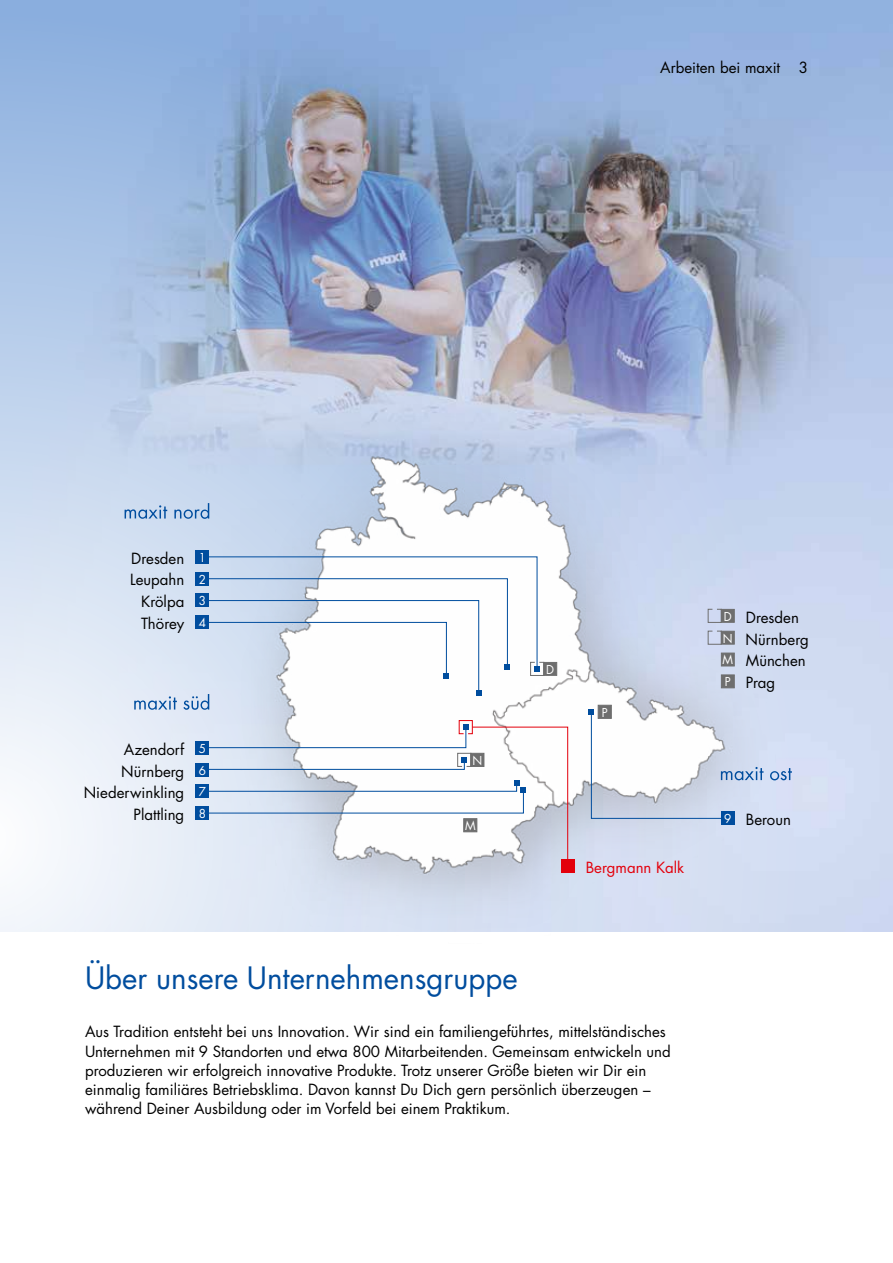
<style>
.page{position:relative;width:893px;height:1263px;background:#fff}
.page>*{position:absolute;margin:0;border:0;box-sizing:border-box;transform-origin:0 0}
.t1{font:30px "Futura LT Pro";color:#004d9e}
.t2{font:15px/21.8px "Futura LT Pro";color:#000}
.t3{font:15px "Futura LT Pro";color:#e3000b}
.t4{font:12px/21.8px "Futura LT Pro";color:#fff;text-align:justify}
.s1{font-size:12px;color:#fff}
</style>
<div class="page">
<svg style="left:0;top:13px;width:808px;height:68px;background:#8eaedd"></svg>
<img style="left:0;top:81px;width:893px;height:851px">
<svg style="left:125px;top:503px;width:84px;height:16px"></svg>
<div style="left:530px;top:662px;width:14px;height:14px;border:1px solid #6e6e6e"></div>
<div style="left:598px;top:705px;width:14px;height:14px;background:#6e6e6e;border:1px solid #6e6e6e"></div>
<div style="left:195px;top:550px;width:14px;height:14px;background:#004d9e"></div>
<svg style="left:134px;top:556px;width:406px;height:154px"></svg>
<div style="left:543px;top:662px;width:14px;height:14px;background:#6e6e6e;border:1px solid #6e6e6e"></div>
<div style="left:721px;top:811px;width:14px;height:14px;background:#004d9e"></div>
<svg style="left:589px;top:709px;width:203px;height:110px"></svg>
<div style="left:561px;top:859px;width:14px;height:14px;background:#e3000b"></div>
<div style="left:459px;top:720px;width:14px;height:14px;border:1px solid #e3000b"></div>
<div style="left:195px;top:784px;width:14px;height:14px;background:#004d9e"></div>
<div style="left:195px;top:806px;width:14px;height:14px;background:#004d9e"></div>
<div style="left:195px;top:741px;width:14px;height:14px;background:#004d9e"></div>
<div style="left:195px;top:763px;width:14px;height:13px;background:#004d9e"></div>
<svg style="left:707px;top:608px;width:15px;height:15px"></svg>
<div style="left:721px;top:609px;width:14px;height:14px;background:#6e6e6e;border:1px solid #6e6e6e"></div>
<svg style="left:707px;top:630px;width:15px;height:15px"></svg>
<div style="left:721px;top:631px;width:14px;height:14px;background:#6e6e6e;border:1px solid #6e6e6e"></div>
<div style="left:721px;top:653px;width:14px;height:13px;background:#6e6e6e;border:1px solid #6e6e6e"></div>
<div style="left:721px;top:674px;width:14px;height:14px;background:#6e6e6e;border:1px solid #6e6e6e"></div>
<svg style="left:200px;top:724px;width:368px;height:144px"></svg>
<p class="t2" style="left:131px;top:547px;width:55px">Dresden</p>
<p class="t2" style="left:141px;top:569px;width:45px;text-align:justify;text-indent:-11px">Leupahn Krölpa Thörey</p>
<p class="t4" style="left:199px;top:546px;width:9px">1</p>
<p class="t4" style="left:199px;top:568px;width:9px">2<br>3<br>4</p>
<p class="t2" style="left:84px;top:738px;width:102px;text-align:right">Azendorf<br>Nürnberg<br>Niederwinkling<br>Plattling</p>
<p class="t4" style="left:199px;top:737px;width:9px">5<br>6<br>7<br>8</p>
<p class="t2" style="left:660px;top:57px;width:149px">Arbeiten bei maxit 3</p>
<p class="t4" style="left:472px;top:749px;width:11px">N</p>
<p class="t4" style="left:465px;top:815px;width:12px">M</p>
<p class="t4" style="left:546px;top:658px;width:9px">D</p>
<p class="t4" style="left:602px;top:701px;width:7px">P</p>
<p class="t4" style="left:723px;top:605px;width:11px">D<br>N</p>
<p class="t4" style="left:723px;top:649px;width:12px">M<br>P</p>
<p class="t2" style="left:746px;top:606px;width:65px">Dresden<br>Nürnberg</p>
<p class="t2" style="left:746px;top:650px;width:61px">München<br>Prag</p>
<p class="t3" style="left:586px;top:858px;width:100px">Bergmann Kalk</p>
<p class="t2" style="left:724px;top:809px;width:68px"><span class="s1">9</span> Beroun</p>
<h1 class="t1" style="left:85px;top:957px;width:434px">Über unsere Unternehmensgruppe</h1>
<p class="t2" style="left:85px;top:1022px;width:587px;line-height:19.2px">Aus Tradition entsteht bei uns Innovation. Wir sind ein familiengeführtes, mittelständisches Unternehmen mit 9 Standorten und etwa 800 Mitarbeitenden. Gemeinsam entwickeln und produzieren wir erfolgreich innovative Produkte. Trotz unserer Größe bieten wir Dir ein einmalig familiäres Betriebsklima. Davon kannst Du Dich gern persönlich überzeugen – während Deiner Ausbildung oder im Vorfeld bei einem Praktikum.</p>
</div>
